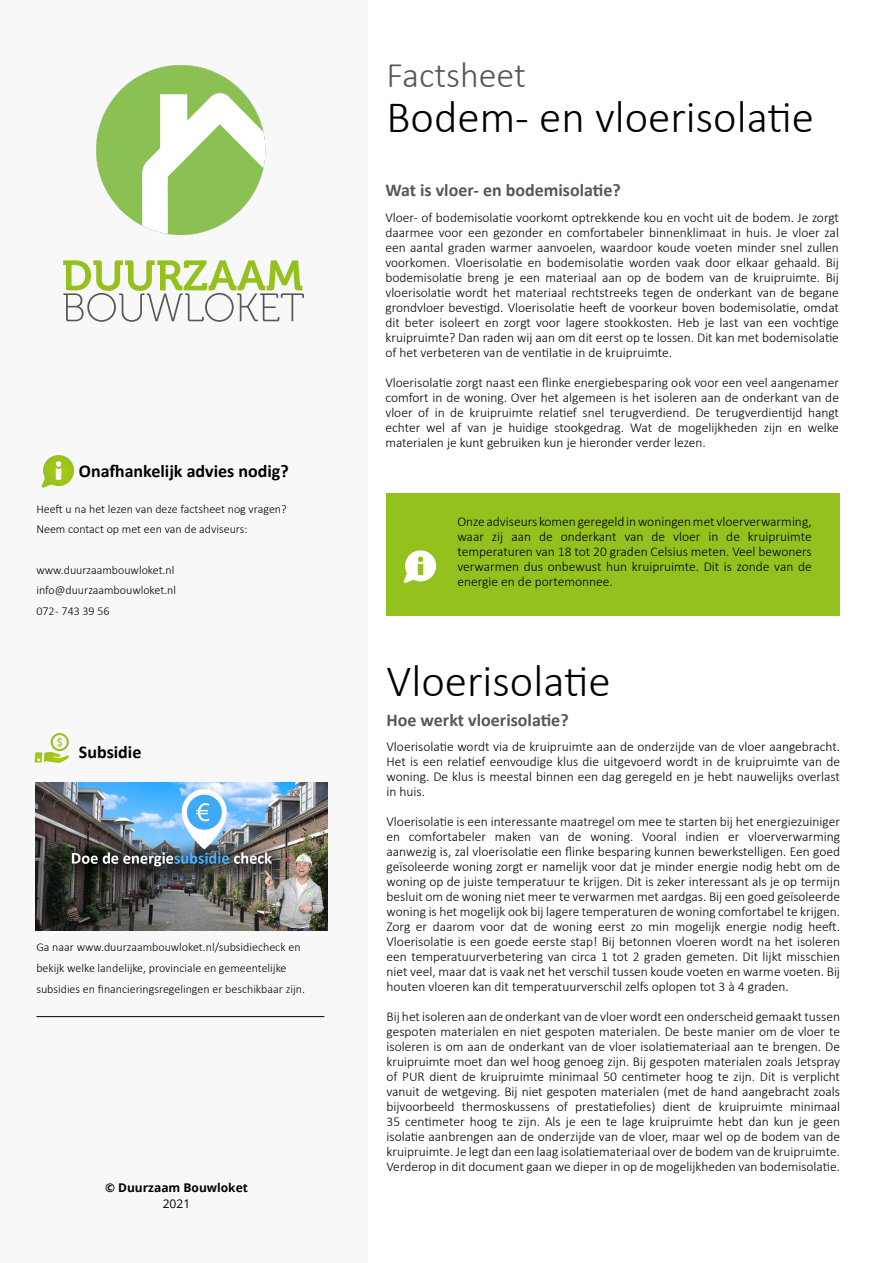
<style>
.page{position:relative;width:893px;height:1263px;background:#fff}
.page>*{position:absolute;margin:0;border:0;box-sizing:border-box;transform-origin:0 0}
.Kop_2{font:300 45px "Calibri";color:#000}
.Kop_1{font:300 36px "Calibri";color:#575756}
.Kop_3{font:700 18px "Calibri";color:#575756}
.Kop_linker_kolom{font:700 18px "Calibri";color:#000}
.Tekst{font:300 13.5px/15px "Calibri";color:#000;text-align:justify}
.Teks_linker_kolom{font:300 12px/20.4px "Calibri";color:#000}
.t1{font:700 12px "Open Sans";color:#000}
.t2{font:12px "Open Sans";color:#000}
</style>
<div class="page">
<div style="left:0;top:0;width:367px;height:1263px;background:#f9f8f8"></div>
<svg style="left:63px;top:260px;width:241px;height:62px"></svg>
<hr style="left:36px;top:1016px;width:288px;height:1px;background:#000">
<svg style="left:34px;top:733px;width:35px;height:30px"></svg>
<img style="left:35px;top:783px;width:292px;height:147px">
<svg style="left:42px;top:455px;width:32px;height:33px"></svg>
<div style="left:386px;top:494px;width:454px;height:122px;background:#95c11f"></div>
<svg style="left:404px;top:550px;width:32px;height:33px"></svg>
<img style="left:96px;top:65px;width:170px;height:171px">
<h1 class="Kop_linker_kolom" style="left:79px;top:459px;width:211px">Onafhankelijk advies nodig?</h1>
<p class="Teks_linker_kolom" style="left:36px;top:498px;width:252px">Heeft u na het lezen van deze factsheet nog vragen?<br>Neem contact op met een van de adviseurs:</p>
<p class="Teks_linker_kolom" style="left:36px;top:560px;width:141px">www.duurzaambouwloket.nl info@duurzaambouwloket.nl</p>
<p class="Teks_linker_kolom" style="left:36px;top:600px;width:75px">072 - 743 39 56</p>
<h1 class="Kop_linker_kolom" style="left:79px;top:739px;width:64px">Subsidie</h1>
<p class="Teks_linker_kolom" style="left:36px;top:936px;width:270px;line-height:21px">Ga naar www.duurzaambouwloket.nl/subsidiecheck en bekijk welke landelijke, provinciale en gemeentelijke subsidies en financieringsregelingen er beschikbaar zijn.</p>
<p class="t1" style="left:105px;top:1179px;width:144px">© Duurzaam Bouwloket</p>
<p class="t2" style="left:163px;top:1196px;width:29px">2021</p>
<h1 class="Kop_1" style="left:386px;top:53px;width:141px">Factsheet</h1>
<h2 class="Kop_2" style="left:386px;top:89px;width:429px">Bodem- en vloerisolatie</h2>
<h3 class="Kop_3" style="left:385px;top:177px;width:237px">Wat is vloer- en bodemisolatie?</h3>
<p class="Tekst" style="left:385px;top:210px;width:455px">Vloer- of bodemisolatie voorkomt optrekkende kou en vocht uit de bodem. Je zorgt daarmee voor een gezonder en comfortabeler binnenklimaat in huis. Je vloer zal een aantal graden warmer aanvoelen, waardoor koude voeten minder snel zullen voorkomen. Vloerisolatie en bodemisolatie worden vaak door elkaar gehaald. Bij bodemisolatie breng je een materiaal aan op de bodem van de kruipruimte. Bij vloerisolatie wordt het materiaal rechtstreeks tegen de onderkant van de begane grondvloer bevestigd. Vloerisolatie heeft de voorkeur boven bodemisolatie, omdat dit beter isoleert en zorgt voor lagere stookkosten. Heb je last van een vochtige kruipruimte? Dan raden wij aan om dit eerst op te lossen. Dit kan met bodemisolatie of het verbeteren van de ventilatie in de kruipruimte.</p>
<p class="Tekst" style="left:385px;top:375px;width:455px">Vloerisolatie zorgt naast een flinke energiebesparing ook voor een veel aangenamer comfort in de woning. Over het algemeen is het isoleren aan de onderkant van de vloer of in de kruipruimte relatief snel terugverdiend. De terugverdientijd hangt echter wel af van je huidige stookgedrag. Wat de mogelijkheden zijn en welke materialen je kunt gebruiken kun je hieronder verder lezen.</p>
<p class="Tekst" style="left:457px;top:513px;width:356px">Onze adviseurs komen geregeld in woningen met vloerverwarming, waar zij aan de onderkant van de vloer in de kruipruimte temperaturen van 18 tot 20 graden Celsius meten. Veel bewoners verwarmen dus onbewust hun kruipruimte. Dit is zonde van de energie en de portemonnee.</p>
<h2 class="Kop_2" style="left:386px;top:653px;width:226px">Vloerisolatie</h2>
<h3 class="Kop_3" style="left:386px;top:707px;width:184px">Hoe werkt vloerisolatie?</h3>
<p class="Tekst" style="left:386px;top:738px;width:455px">Vloerisolatie wordt via de kruipruimte aan de onderzijde van de vloer aangebracht.<br>Het is een relatief eenvoudige klus die uitgevoerd wordt in de kruipruimte van de woning. De klus is meestal binnen een dag geregeld en je hebt nauwelijks overlast in huis.</p>
<p class="Tekst" style="left:386px;top:813px;width:455px">Vloerisolatie is een interessante maatregel om mee te starten bij het energiezuiniger en comfortabeler maken van de woning. Vooral indien er vloerverwarming aanwezig is, zal vloerisolatie een flinke besparing kunnen bewerkstelligen. Een goed geïsoleerde woning zorgt er namelijk voor dat je minder energie nodig hebt om de woning op de juiste temperatuur te krijgen. Dit is zeker interessant als je op termijn besluit om de woning niet meer te verwarmen met aardgas. Bij een goed geïsoleerde woning is het mogelijk ook bij lagere temperaturen de woning comfortabel te krijgen.<br>Zorg er daarom voor dat de woning eerst zo min mogelijk energie nodig heeft.<br>Vloerisolatie is een goede eerste stap! Bij betonnen vloeren wordt na het isoleren een temperatuurverbetering van circa 1 tot 2 graden gemeten. Dit lijkt misschien niet veel, maar dat is vaak net het verschil tussen koude voeten en warme voeten. Bij houten vloeren kan dit temperatuurverschil zelfs oplopen tot 3 à 4 graden.</p>
<p class="Tekst" style="left:386px;top:1008px;width:455px">Bij het isoleren aan de onderkant van de vloer wordt een onderscheid gemaakt tussen gespoten materialen en niet gespoten materialen. De beste manier om de vloer te isoleren is om aan de onderkant van de vloer isolatiemateriaal aan te brengen. De kruipruimte moet dan wel hoog genoeg zijn. Bij gespoten materialen zoals Jetspray of PUR dient de kruipruimte minimaal 50 centimeter hoog te zijn. Dit is verplicht vanuit de wetgeving. Bij niet gespoten materialen (met de hand aangebracht zoals bijvoorbeeld thermoskussens of prestatiefolies) dient de kruipruimte minimaal 35 centimeter hoog te zijn. Als je een te lage kruipruimte hebt dan kun je geen isolatie aanbrengen aan de onderzijde van de vloer, maar wel op de bodem van de kruipruimte. Je legt dan een laag isolatiemateriaal over de bodem van de kruipruimte.<br>Verderop in dit document gaan we dieper in op de mogelijkheden van bodemisolatie.</p>
</div>
